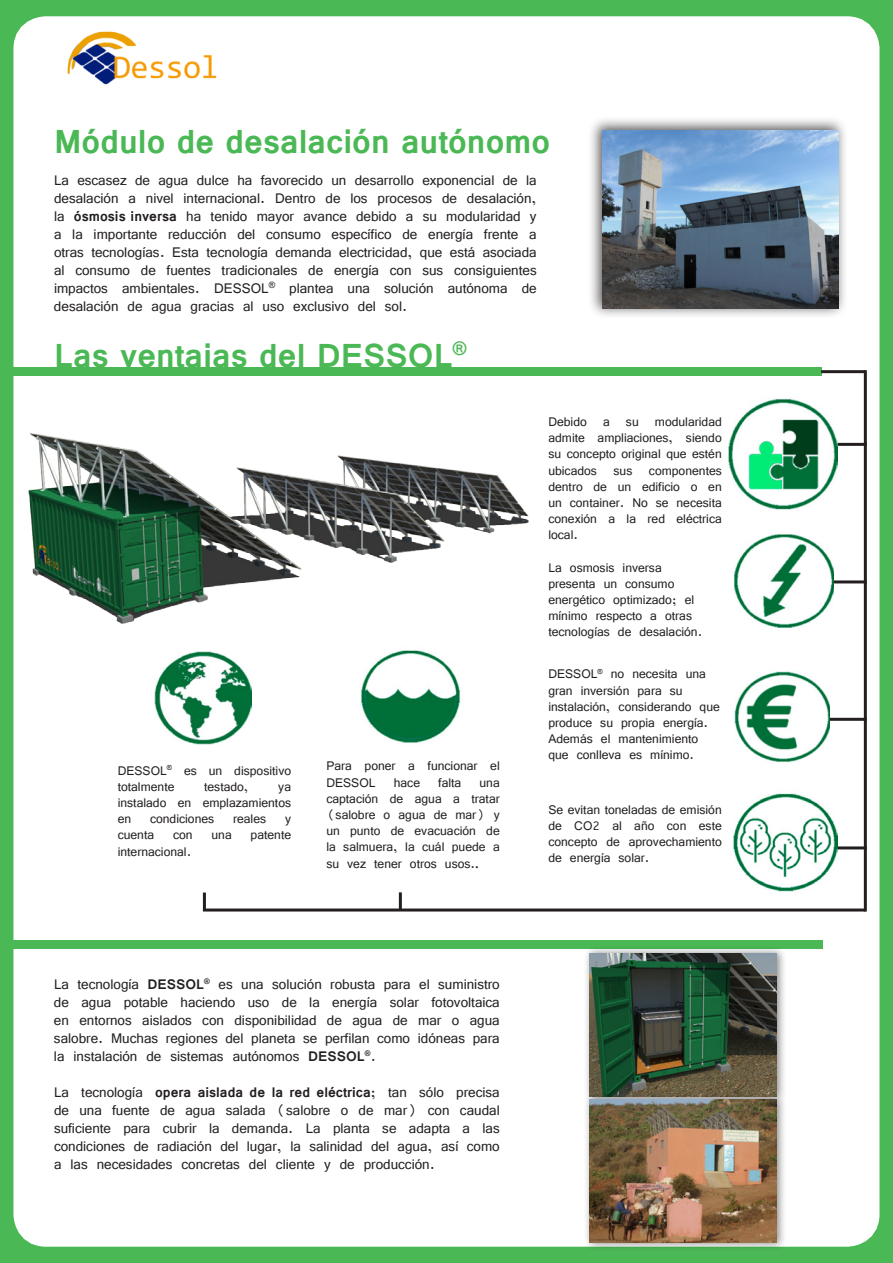
<style>
.page{position:relative;width:893px;height:1263px;background:#fff}
.page>*{position:absolute;margin:0;border:0;box-sizing:border-box;transform-origin:0 0}
.t1{font:700 36px "Vrinda";color:#4ab854}
.t2{font:15px/18px "Vrinda";color:#231f20;text-align:justify}
.t3{font:13.5px/16.2px "Vrinda";color:#231f20}
.s1{font-weight:700}
</style>
<div class="page">
<div style="left:0;top:0;width:893px;height:1263px;border:30px solid #4ab854"></div>
<div style="left:13px;top:16px;width:866px;height:1231px;border:30px solid #fff;border-radius:18px"></div>
<hr style="left:823px;top:443px;width:44px;height:3px;background:#231f20">
<hr style="left:823px;top:580px;width:44px;height:3px;background:#231f20">
<hr style="left:823px;top:718px;width:44px;height:3px;background:#231f20">
<hr style="left:823px;top:846px;width:44px;height:3px;background:#231f20">
<hr style="left:399px;top:892px;width:3px;height:18px;background:#231f20">
<hr style="left:203px;top:892px;width:3px;height:19px;background:#231f20">
<div style="left:0;top:367px;width:821px;height:9px;background:#4ab854"></div>
<hr style="left:890px;top:0;width:3px;height:1263px;background:#4ab854">
<img style="left:734px;top:534px;width:100px;height:94px">
<img style="left:734px;top:671px;width:96px;height:91px">
<img style="left:361px;top:664px;width:100px;height:79px">
<img style="left:729px;top:398px;width:108px;height:112px">
<img style="left:155px;top:664px;width:96px;height:81px">
<img style="left:54px;top:16px;width:179px;height:69px">
<div style="left:587px;top:116px;width:261px;height:202px;background:#231f20;opacity:.75"></div>
<img style="left:603px;top:131px;width:236px;height:178px">
<img style="left:2px;top:382px;width:527px;height:282px">
<img style="left:733px;top:793px;width:104px;height:99px">
<div style="left:2px;top:940px;width:821px;height:9px;background:#4ab854"></div>
<hr style="left:821px;top:370px;width:44px;height:3px;background:#231f20">
<hr style="left:864px;top:370px;width:3px;height:541px;background:#231f20">
<hr style="left:203px;top:908px;width:662px;height:3px;background:#231f20">
<div style="left:583px;top:945px;width:204px;height:159px;background:#231f20;opacity:.52"></div>
<img style="left:590px;top:953px;width:186px;height:138px">
<div style="left:583px;top:1091px;width:203px;height:160px;background:#231f20;opacity:.52"></div>
<img style="left:590px;top:1099px;width:186px;height:143px">
<h1 class="t1" style="left:54px;top:117px;width:498px">Módulo de desalación autónomo</h1>
<p class="t2" style="left:54px;top:171px;width:484px">La escasez de agua dulce ha favorecido un desarrollo exponencial de la desalación a nivel internacional. Dentro de los procesos de desalación, la <span class="s1">ósmosis inversa</span> ha tenido mayor avance debido a su modularidad y a la importante reducción del consumo específico de energía frente a otras tecnologías. Esta tecnología demanda electricidad, que está asociada al consumo de fuentes tradicionales de energía con sus consiguientes impactos ambientales. DESSOL<sup>®</sup> plantea una solución autónoma de desalación de agua gracias al uso exclusivo del sol.</p>
<h1 class="t1" style="left:54px;top:331px;width:414px">Las ventajas del DESSOL<sup>®</sup></h1>
<p class="t3" style="left:118px;top:762px;width:175px">DESSOL<sup>®</sup> es un dispositivo totalmente</p>
<p class="t3" style="left:204px;top:779px;width:46px">testado,</p>
<p class="t3" style="left:118px;top:779px;width:175px;text-align:justify;text-indent:161px">ya instalado en emplazamientos en</p>
<p class="t3" style="left:150px;top:811px;width:66px">condiciones</p>
<p class="t3" style="left:233px;top:811px;width:35px">reales</p>
<p class="t3" style="left:285px;top:811px;width:8px">y</p>
<p class="t3" style="left:118px;top:827px;width:38px">cuenta</p>
<p class="t3" style="left:173px;top:827px;width:21px">con</p>
<p class="t3" style="left:211px;top:827px;width:22px">una</p>
<p class="t3" style="left:251px;top:827px;width:42px">patente</p>
<p class="t3" style="left:118px;top:843px;width:75px">internacional.</p>
<p class="t3" style="left:326px;top:758px;width:175px">Para poner a funcionar el<br>DESSOL</p>
<p class="t3" style="left:394px;top:774px;width:28px">hace</p>
<p class="t3" style="left:438px;top:774px;width:25px">falta</p>
<p class="t3" style="left:326px;top:774px;width:175px;text-align:justify;text-indent:153px">una captación de agua a tratar (salobre o agua de mar) y un punto de evacuación de la salmuera, la cuál puede a su vez tener otros usos.<span class="s1">.</span></p>
<p class="t2" style="left:54px;top:976px;width:447px">La tecnología <span class="s1">DESSOL</span><sup>®</sup> es una solución robusta para el suministro de agua potable haciendo uso de la energía solar fotovoltaica en entornos aislados con disponibilidad de agua de mar o agua salobre. Muchas regiones del planeta se perfilan como idóneas para la instalación de sistemas autónomos <span class="s1">DESSOL</span><sup>®</sup>.</p>
<p class="t2" style="left:54px;top:1084px;width:447px">La tecnología <span class="s1">opera aislada de la red eléctrica</span>; tan sólo precisa de una fuente de agua salada (salobre o de mar) con caudal suficiente para cubrir la demanda. La planta se adapta a las condiciones de radiación del lugar, la salinidad del agua, así como a las necesidades concretas del cliente y de producción.</p>
<p class="t3" style="left:548px;top:414px;width:175px;text-align:justify">Debido a su modularidad admite ampliaciones, siendo su concepto original que estén ubicados sus componentes dentro de un edificio o en un container. No se necesita conexión a la red eléctrica local.</p>
<p class="t3" style="left:548px;top:559px;width:155px">La osmosis inversa presenta un consumo energético optimizado; el mínimo respecto a otras tecnologías de desalación.</p>
<p class="t3" style="left:548px;top:666px;width:173px">DESSOL<sup>®</sup> no necesita una gran inversión para su instalación, considerando que produce su propia energía.<br>Además el mantenimiento que conlleva es mínimo.</p>
<p class="t3" style="left:548px;top:802px;width:175px;text-align:justify">Se evitan toneladas de emisión de CO2 al año con este concepto de aprovechamiento de energía solar.</p>
</div>
